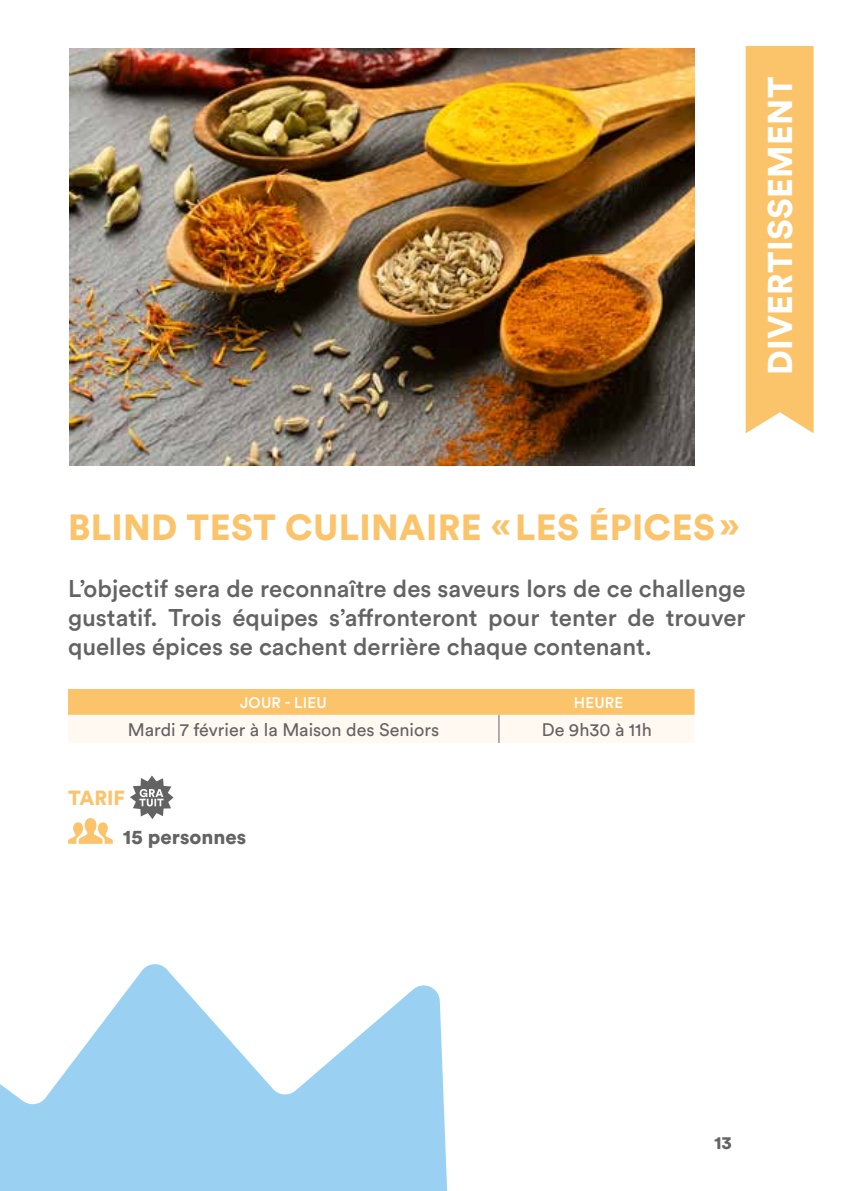
<style>
.page{position:relative;width:842px;height:1191px;background:#fff}
.page>*{position:absolute;margin:0;border:0;box-sizing:border-box;transform-origin:0 0}
.t1{font:900 36px "Circular Std";letter-spacing:.01em;color:#fbc36a}
.t2{font:900 34px "Circular Std";letter-spacing:.01em;color:#fff}
.t3{font:500 24px/28.8px "Circular Std";color:#646363;text-align:justify}
.t4{font:900 20.2px "Circular Std";color:#646363}
.t5{font:900 20.2px "Circular Std";color:#fbc36a}
.t6{font:18px "Circular Std";color:#646363}
.t7{font:900 18px "Circular Std";color:#646363}
.t8{font:500 15.2px "Circular Std";letter-spacing:.01em;color:#fff}
</style>
<div class="page">
<div style="left:746px;top:46px;width:68px;height:387px;background:#fbc36a"></div>
<img style="left:69px;top:48px;width:625px;height:417px">
<svg style="left:130px;top:775px;width:44px;height:44px"></svg>
<svg style="left:68px;top:818px;width:45px;height:26px"></svg>
<svg style="left:68px;top:689px;width:626px;height:54px"></svg>
<svg style="left:0;top:964px;width:448px;height:227px;fill:#9ad1f3"></svg>
<h2 class="t2" style="left:758px;top:375px;width:300px;rotate:-90deg">DIVERTISSEMENT</h2>
<h1 class="t1" style="left:68px;top:503px;width:673px">BLIND TEST CULINAIRE «LES ÉPICES»</h1>
<p class="t3" style="left:68px;top:574px;width:679px">L’objectif sera de reconnaître des saveurs lors de ce challenge gustatif. Trois équipes s’affronteront pour tenter de trouver quelles épices se cachent derrière chaque contenant.</p>
<p class="t8" style="left:240px;top:693px;width:88px">JOUR - LIEU</p>
<p class="t8" style="left:574px;top:693px;width:51px">HEURE</p>
<p class="t6" style="left:128px;top:719px;width:313px">Mardi 7 février à la Maison des Seniors</p>
<p class="t6" style="left:542px;top:719px;width:112px">De 9h30 à 11h</p>
<p class="t5" style="left:68px;top:784px;width:58px">TARIF</p>
<p class="t4" style="left:123px;top:823px;width:125px">15 personnes</p>
<p class="t7" style="left:714px;top:1130px;width:19px">13</p>
</div>
